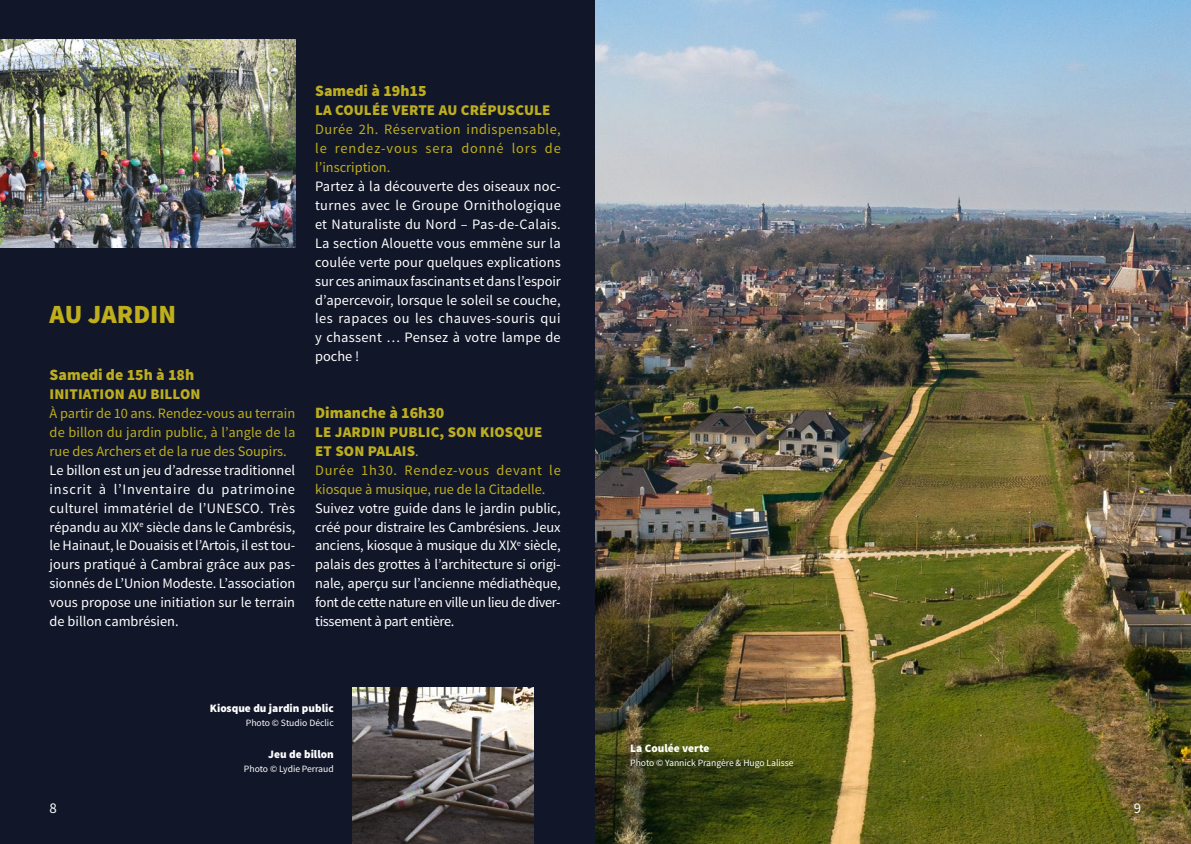
<style>
.page{position:relative;width:1191px;height:844px;background:#fff}
.page>*{position:absolute;margin:0;border:0;box-sizing:border-box;transform-origin:0 0}
.t1{font:900 26.25px "Source Sans Pro";color:#bfae1d}
.t2{font:900 15.75px "Source Sans Pro";color:#bdae1f}
.t3{font:900 14.88px/18.9px "Source Sans Pro";letter-spacing:.01em;color:#bdae1f}
.t4{font:14.88px "Source Sans Pro";color:#fff}
.t5{font:14.35px/18.9px "Source Sans Pro";color:#fff;text-align:justify}
.t6{font:14.35px/18.9px "Source Sans Pro";letter-spacing:.005em;color:#bdae1f;text-align:justify}
.t7{font:900 11.38px "Source Sans Pro";color:#fff}
.t8{font:9.62px "Source Sans Pro";letter-spacing:-.005em;color:#fff}
.s1{font-weight:400;font-size:14.35px}
</style>
<div class="page">
<div style="left:0;top:0;width:595px;height:843px;background:#111628"></div>
<img style="left:0;top:40px;width:295px;height:208px">
<img style="left:352px;top:687px;width:182px;height:156px">
<img style="left:595px;top:0;width:596px;height:843px">
<h1 class="t1" style="left:50px;top:297px;width:128px">AU JARDIN</h1>
<p class="t2" style="left:50px;top:364px;width:146px">Samedi de 15h à 18h</p>
<p class="t3" style="left:50px;top:385px;width:152px">INITIATION AU BILLON</p>
<p class="t6" style="left:50px;top:404px;width:247px">À partir de 10 ans. Rendez-vous au terrain de billon du jardin public, à l’angle de la rue des Archers et de la rue des Soupirs.</p>
<p class="t5" style="left:50px;top:460px;width:247px">Le billon est un jeu d’adresse traditionnel inscrit à l’Inventaire du patrimoine culturel immatériel de l’UNESCO. Très répandu au XIX<sup>e</sup> siècle dans le Cambrésis, le Hainaut, le Douaisis et l’Artois, il est tou&shy;jours pratiqué à Cambrai grâce aux pas&shy;sionnés de L’Union Modeste. L’association vous propose une initiation sur le terrain de billon cambrésien.</p>
<p class="t2" style="left:315px;top:81px;width:113px">Samedi à 19h15</p>
<p class="t3" style="left:315px;top:102px;width:237px">LA COULÉE VERTE AU CRÉPUSCULE</p>
<p class="t6" style="left:315px;top:120px;width:247px">Durée 2h. Réservation indispensable, le rendez-vous sera donné lors de l’inscription.</p>
<p class="t5" style="left:315px;top:177px;width:247px">Partez à la découverte des oiseaux noc&shy;turnes avec le Groupe Ornithologique et Naturaliste du Nord – Pas-de-Calais.<br>La section Alouette vous emmène sur la coulée verte pour quelques explications sur ces animaux fascinants et dans l’espoir d’apercevoir, lorsque le soleil se couche, les rapaces ou les chauves-souris qui y chassent … Pensez à votre lampe de poche !</p>
<p class="t2" style="left:315px;top:402px;width:131px">Dimanche à 16h30</p>
<p class="t3" style="left:315px;top:423px;width:229px">LE JARDIN PUBLIC, SON KIOSQUE<br>ET SON PALAIS<span class="s1">.</span></p>
<p class="t6" style="left:315px;top:460px;width:247px">Durée 1h30. Rendez-vous devant le kiosque à musique, rue de la Citadelle.</p>
<p class="t5" style="left:315px;top:498px;width:247px">Suivez votre guide dans le jardin public, créé pour distraire les Cambrésiens. Jeux anciens, kiosque à musique du XIX<sup>e</sup> siècle, palais des grottes à l’architecture si origi&shy;nale, aperçu sur l’ancienne médiathèque, font de cette nature en ville un lieu de diver&shy;tissement à part entière.</p>
<p class="t7" style="left:210px;top:700px;width:125px">Kiosque du jardin public</p>
<p class="t8" style="left:246px;top:716px;width:89px">Photo © Studio Déclic</p>
<p class="t7" style="left:268px;top:746px;width:67px">Jeu de billon</p>
<p class="t8" style="left:244px;top:762px;width:91px">Photo © Lydie Perraud</p>
<p class="t7" style="left:630px;top:740px;width:81px">La Coulée verte</p>
<p class="t8" style="left:630px;top:756px;width:165px">Photo © Yannick Prangère &amp; Hugo Lalisse</p>
<p class="t4" style="left:50px;top:798px;width:9px">8</p>
<p class="t4" style="left:1134px;top:798px;width:9px">9</p>
</div>
